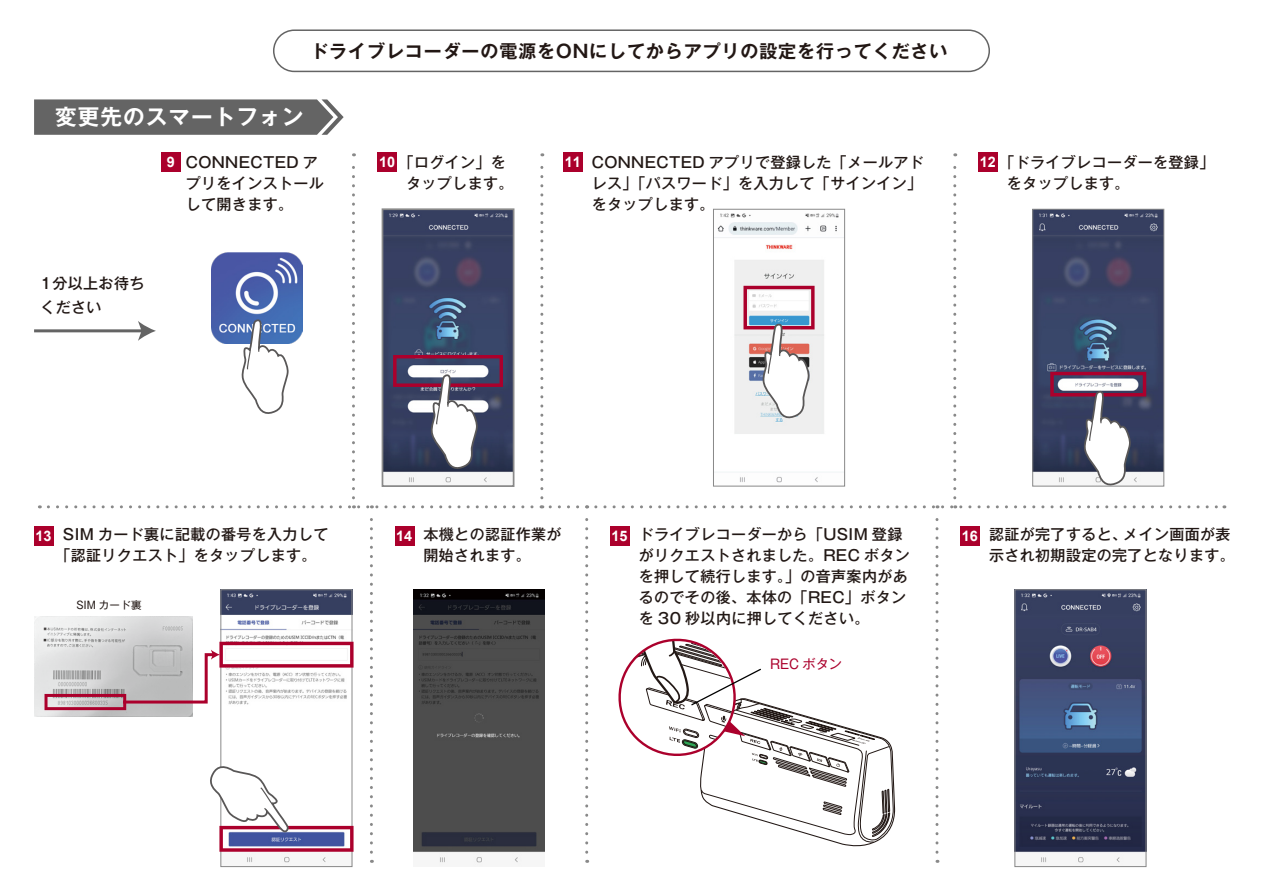
<style>
.page{position:relative;width:1263px;height:893px;background:#fff}
.page>*{position:absolute;margin:0;border:0;box-sizing:border-box;transform-origin:0 0}
.t1{font:21.6px "Gothic MB101 De B";letter-spacing:.05em;color:#fff}
.t2{font:18px "Gothic MB101 De B";letter-spacing:.05em;color:#221714}
.t3{font:500 15px/21px "Gothic MB101 Pr 6";letter-spacing:.025em;color:#221815}
.t4{font:700 14.4px "Arial";color:#fff}
.t5{font:13.2px "Gothic MB101 Pr 6";color:#ab002c}
.t6{font:10.5px "Gothic MB101 Pr 6";letter-spacing:.025em;color:#221815}
.s1{font-family:"Arial";font-weight:700;font-size:14.4px;color:#fff}
</style>
<div class="page">
<div style="left:377px;top:152px;width:20px;height:20px;background:#ab002c"></div>
<svg style="left:34px;top:99px;width:310px;height:36px;background:#6d6d6d"></svg>
<div style="left:273px;top:29px;width:717px;height:43px;border:2px solid #646464;border-radius:21px"></div>
<img style="left:1034px;top:211px;width:128px;height:262px">
<svg style="left:352px;top:153px;width:3px;height:345px"></svg>
<svg style="left:540px;top:153px;width:3px;height:345px"></svg>
<svg style="left:953px;top:153px;width:3px;height:345px"></svg>
<div style="left:413px;top:852px;width:132px;height:14px;background:#f6f6f6"></div>
<img style="left:1016px;top:852px;width:128px;height:11px">
<div style="left:1032px;top:209px;width:132px;height:278px;border:1px solid #898989"></div>
<img style="left:715px;top:213px;width:128px;height:270px">
<div style="left:713px;top:209px;width:132px;height:278px;border:1px solid #898989"></div>
<hr style="left:34px;top:329px;width:109px;height:3px;background:#646464">
<svg style="left:138px;top:321px;width:18px;height:20px"></svg>
<img style="left:212px;top:252px;width:91px;height:91px">
<svg style="left:239px;top:318px;width:50px;height:96px"></svg>
<img style="left:385px;top:211px;width:126px;height:272px">
<div style="left:382px;top:208px;width:132px;height:279px;border:2px solid #898989"></div>
<svg style="left:393px;top:355px;width:110px;height:117px"></svg>
<svg style="left:743px;top:286px;width:71px;height:135px"></svg>
<svg style="left:1050px;top:372px;width:96px;height:115px"></svg>
<div style="left:161px;top:152px;width:20px;height:20px;background:#ab002c"></div>
<div style="left:563px;top:152px;width:20px;height:20px;background:#ab002c"></div>
<div style="left:978px;top:152px;width:20px;height:20px;background:#ab002c"></div>
<div style="left:34px;top:526px;width:20px;height:20px;background:#ab002c"></div>
<svg style="left:39px;top:505px;width:1186px;height:347px"></svg>
<p class="t2" style="left:310px;top:38px;width:639px">ドライブレコーダーの電源をONにしてからアプリの設定を行ってください</p>
<h1 class="t1" style="left:55px;top:102px;width:250px">変更先のスマートフォン</h1>
<p class="t3" style="left:379px;top:151px;width:128px"><span class="s1">10</span> 「ログイン」を</p>
<p class="t3" style="left:186px;top:151px;width:140px">CONNECTED アプリをインストールして開きます。</p>
<p class="t4" style="left:167px;top:152px;width:10px">9</p>
<p class="t4" style="left:565px;top:152px;width:18px">11</p>
<p class="t3" style="left:406px;top:172px;width:109px">タップします。</p>
<p class="t3" style="left:592px;top:151px;width:333px;text-align:justify">CONNECTED アプリで登録した「メールアドレス」「パスワード」を入力して「サインイン」をタップします。</p>
<p class="t3" style="left:1007px;top:151px;width:209px;text-indent:-27px"><span class="s1">12</span> 「ドライブレコーダーを登録」をタップします。</p>
<p class="t3" style="left:40px;top:270px;width:106px;line-height:24px">1分以上お待ちください</p>
<p class="t3" style="left:55px;top:523px;width:274px;text-indent:8px">SIM カード裏に記載の番号を入力して「認証リクエスト」をタップします。</p>
<p class="t3" style="left:423px;top:523px;width:139px">本機との認証作業が開始されます。</p>
<p class="t3" style="left:639px;top:523px;width:272px">ドライブレコーダーから「USIM 登録がリクエストされました。REC ボタンを押して続行します。」の音声案内があるのでその後、本体の「REC」ボタンを 30 秒以内に押してください。</p>
<p class="t3" style="left:989px;top:523px;width:247px">認証が完了すると、メイン画面が表示され初期設定の完了となります。</p>
<p class="t4" style="left:36px;top:527px;width:18px">13</p>
<p class="t4" style="left:396px;top:527px;width:18px">14</p>
<p class="t4" style="left:611px;top:527px;width:18px">15</p>
<p class="t4" style="left:962px;top:527px;width:18px">16</p>
<p class="t6" style="left:76px;top:596px;width:67px">SIM カード裏</p>
<p class="t5" style="left:770px;top:653px;width:73px">REC ボタン</p>
</div>
